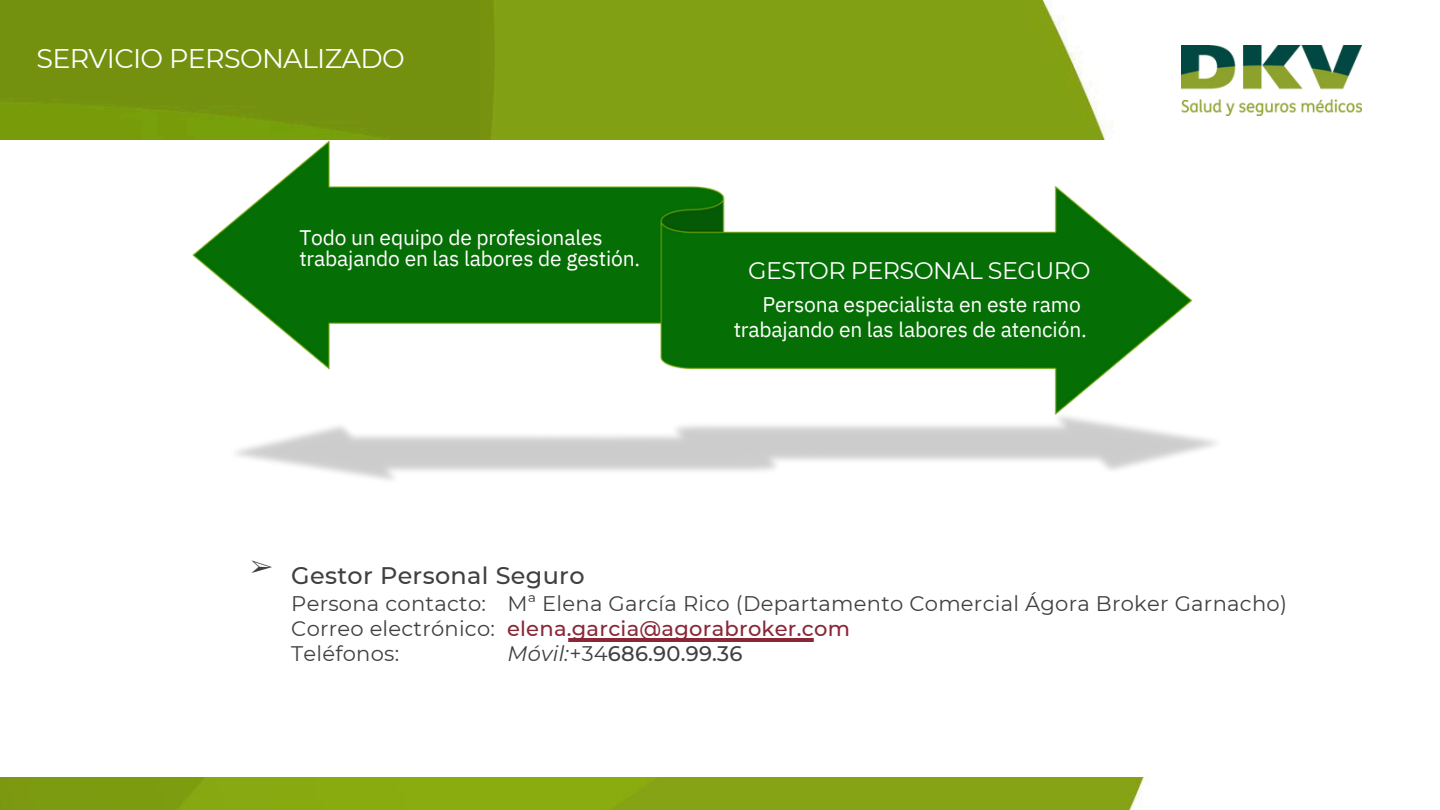
<style>
.page{position:relative;width:1440px;height:810px;background:#fff}
.page>*{position:absolute;margin:0;border:0;box-sizing:border-box;transform-origin:0 0}
.t1{font:27px "Montserrat";letter-spacing:-.025em;color:#fff}
.t2{font:24px "Montserrat";letter-spacing:-.025em;color:#fff}
.t3{font:500 24px "Montserrat";letter-spacing:.015em;color:#404040}
.t4{font:24px "Free Serif";color:#404040}
.t5{font:21.15px "Montserrat";letter-spacing:.01em;color:#404040}
.t6{font:21.15px "IBM Plex Sans";letter-spacing:-.01em;color:#fff}
.t7{font:21px/21.3px "IBM Plex Sans";letter-spacing:-.01em;color:#fff}
.t8{font:500 21px "Montserrat";letter-spacing:.01em;color:#892737}
.t9{font:500 21px "Montserrat";letter-spacing:.01em;color:#404040}
.t10{font:21px "Montserrat";letter-spacing:.01em;color:#404040}
.s1{font-weight:400;color:#404040}
.s2{font-weight:400;font-style:italic}
.s3{font-weight:400}
</style>
<div class="page">
<img style="left:0;top:0;width:1323px;height:140px">
<img style="left:0;top:777px;width:1144px;height:33px">
<img style="left:1182px;top:46px;width:180px;height:69px">
<img style="left:193px;top:141px;width:1023px;height:340px">
<img style="left:568px;top:639px;width:246px;height:2px">
<p class="t1" style="left:36px;top:42px;width:370px">SERVICIO PERSONALIZADO</p>
<p class="t7" style="left:299px;top:226px;width:342px">Todo un equipo de profesionales trabajando en las labores de gestión.</p>
<h1 class="t2" style="left:748px;top:256px;width:344px">GESTOR PERSONAL SEGURO</h1>
<p class="t6" style="left:763px;top:291px;width:320px">Persona especialista en este ramo</p>
<p class="t7" style="left:734px;top:319px;width:355px">trabajando en las labores de atención.</p>
<p class="t4" style="left:251px;top:554px;width:24px">➢</p>
<h2 class="t3" style="left:291px;top:560px;width:295px">Gestor Personal Seguro</h2>
<p class="t8" style="left:291px;top:615px;width:560px"><span class="s1">Correo electrónico:</span> elena.garcia@agorabroker.com</p>
<p class="t10" style="left:291px;top:641px;width:109px">Teléfonos:</p>
<p class="t9" style="left:507px;top:641px;width:237px"><span class="s2">Móvil:</span><span class="s3">+34</span>686.90.99.36</p>
<h3 class="t5" style="left:291px;top:590px;width:196px">Persona contacto:</h3>
<p class="t5" style="left:507px;top:590px;width:781px">Mª Elena García Rico (Departamento Comercial Ágora Broker Garnacho)</p>
</div>
